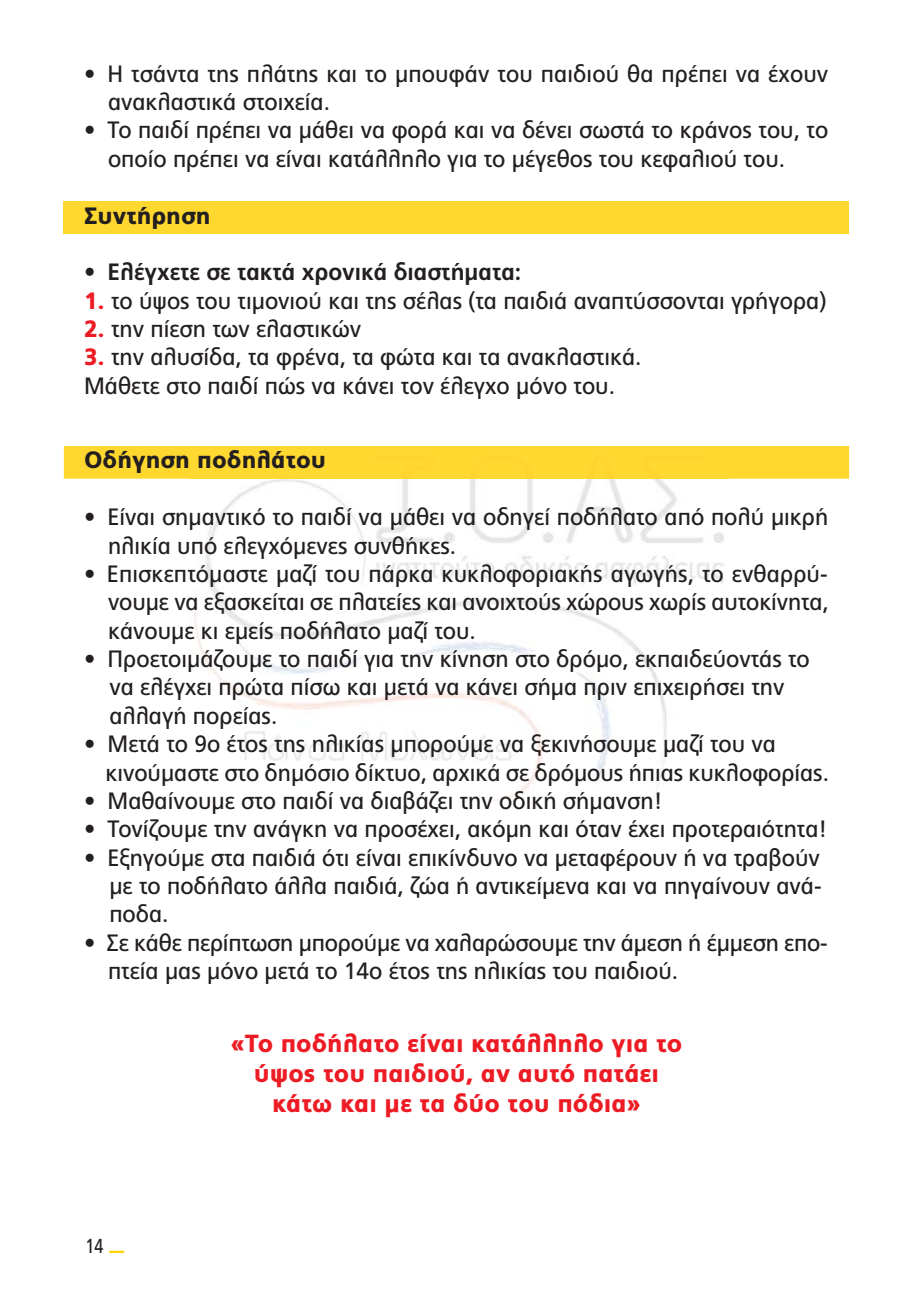
<style>
.page{position:relative;width:913px;height:1302px;background:#fff}
.page>*{position:absolute;margin:0;border:0;box-sizing:border-box;transform-origin:0 0}
.t1{font:900 24.75px/29.7px "PF Catalog";color:#ed1c24;text-align:center;scale:.96 1}
.t2{font:23.62px/28.3px "PF Catalog";color:#231f20;scale:.96 1}
.t3{font:700 23.62px "PF Catalog";color:#231f20;scale:.96 1}
.t4{font:900 23.62px "PF Catalog";color:#231f20;scale:.96 1}
.t5{font:20.25px "PF Catalog";color:#231f20;scale:.8 1}
.s1{font-weight:700}
.s2{font-weight:900;color:#ed1c24}
.s3{font-style:inherit}
</style>
<div class="page">
<img style="left:188px;top:478px;width:540px;height:323px">
<div style="left:64px;top:201px;width:784px;height:33px;background:#ffd82f"></div>
<div style="left:64px;top:446px;width:784px;height:32px;background:#ffd82f"></div>
<div style="left:188px;top:449px;width:540px;height:29px;background:#ffd830"></div>
<svg style="left:109px;top:1250px;width:15px;height:2px"></svg>
<p class="t2" style="left:108px;top:59px;width:751px;text-indent:-24px"><span class="s1">•</span> Η τσάντα της πλάτης και το μπουφάν του παιδιού θα πρέπει να έχουν ανακλαστικά στοιχεία.</p>
<p class="t2" style="left:108px;top:116px;width:751px;text-indent:-24px"><span class="s1">•</span> Το παιδί πρέπει να μάθει να φορά και να δένει σωστά το κράνος του, το οποίο πρέπει να είναι κατάλληλο για το μέγεθος του κεφαλιού του.</p>
<p class="t4" style="left:84px;top:201px;width:133px">Συντήρηση</p>
<p class="t3" style="left:84px;top:258px;width:456px">• Ελέγχετε σε τακτά χρονικά διαστήματα:</p>
<p class="t2" style="left:84px;top:286px;width:774px"><span class="s2">1.</span> το ύψος του τιμονιού και της σέλας (τα παιδιά αναπτύσσονται γρήγορα)</p>
<p class="t2" style="left:84px;top:314px;width:290px"><span class="s2">2.</span> την πίεση των ελαστικών</p>
<p class="t2" style="left:84px;top:343px;width:581px"><span class="s2">3.</span> την αλυσίδα, τα φρένα, τα φώτα και τα ανακλαστικά.<br>Μάθετε στο παιδί πώς να κάνει τον έλεγχο μόνο του.</p>
<p class="t4" style="left:84px;top:446px;width:253px">Οδήγηση ποδηλάτου</p>
<p class="t2" style="left:108px;top:503px;width:751px;text-indent:-24px"><span class="s1">•</span> Είναι <span class="s3">σημαντικό</span> το παιδί να μάθει να οδηγεί ποδήλατο από πολύ μικρή ηλικία υπό ελεγχόμενες συνθήκες.</p>
<p class="t2" style="left:108px;top:559px;width:752px;text-align:justify;text-indent:-24px"><span class="s1">•</span> Επισκεπτόμαστε μαζί του πάρκα κυκλοφοριακής αγωγής, το ενθαρρύ&shy;νουμε να εξασκείται σε πλατείες και ανοιχτούς χώρους χωρίς αυτοκίνητα, κάνουμε κι εμείς ποδήλατο μαζί του.</p>
<p class="t2" style="left:109px;top:644px;width:730px;text-indent:-25px"><span class="s1">•</span> Προετοιμάζουμε το παιδί για την κίνηση στο δρόμο, εκπαιδεύοντάς το να ελέγχει πρώτα πίσω και μετά να κάνει σήμα πριν επιχειρήσει την αλλαγή πορείας.</p>
<p class="t2" style="left:105px;top:729px;width:754px;text-indent:-21px"><span class="s1">•</span> Μετά το 9ο έτος της ηλικίας μπορούμε να ξεκινήσουμε μαζί του να κινούμαστε στο δημόσιο δίκτυο, αρχικά σε δρόμους ήπιας κυκλοφορίας.</p>
<p class="t2" style="left:84px;top:786px;width:603px"><span class="s1">•</span> Μαθαίνουμε στο παιδί να διαβάζει την οδική σήμανση!</p>
<p class="t2" style="left:84px;top:814px;width:775px"><span class="s1">•</span> Τονίζουμε την ανάγκη να προσέχει, ακόμη και όταν έχει προτεραιότητα!</p>
<p class="t2" style="left:109px;top:843px;width:743px;text-align:justify;text-indent:-25px"><span class="s1">•</span> Εξηγούμε στα παιδιά ότι είναι επικίνδυνο να μεταφέρουν ή να τραβούν με το ποδήλατο άλλα παιδιά, ζώα ή αντικείμενα και να πηγαίνουν ανά&shy;ποδα.</p>
<p class="t2" style="left:108px;top:928px;width:750px;text-indent:-24px"><span class="s1">•</span> Σε κάθε περίπτωση μπορούμε να χαλαρώσουμε την άμεση ή έμμεση επο&shy;πτεία μας μόνο μετά το 14ο έτος της ηλικίας του παιδιού.</p>
<p class="t5" style="left:85px;top:1234px;width:24px">14</p>
<p class="t1" style="left:230px;top:1028px;width:472px">«Το ποδήλατο είναι κατάλληλο για το ύψος του παιδιού, αν αυτό πατάει κάτω και με τα δύο του πόδια»</p>
</div>
